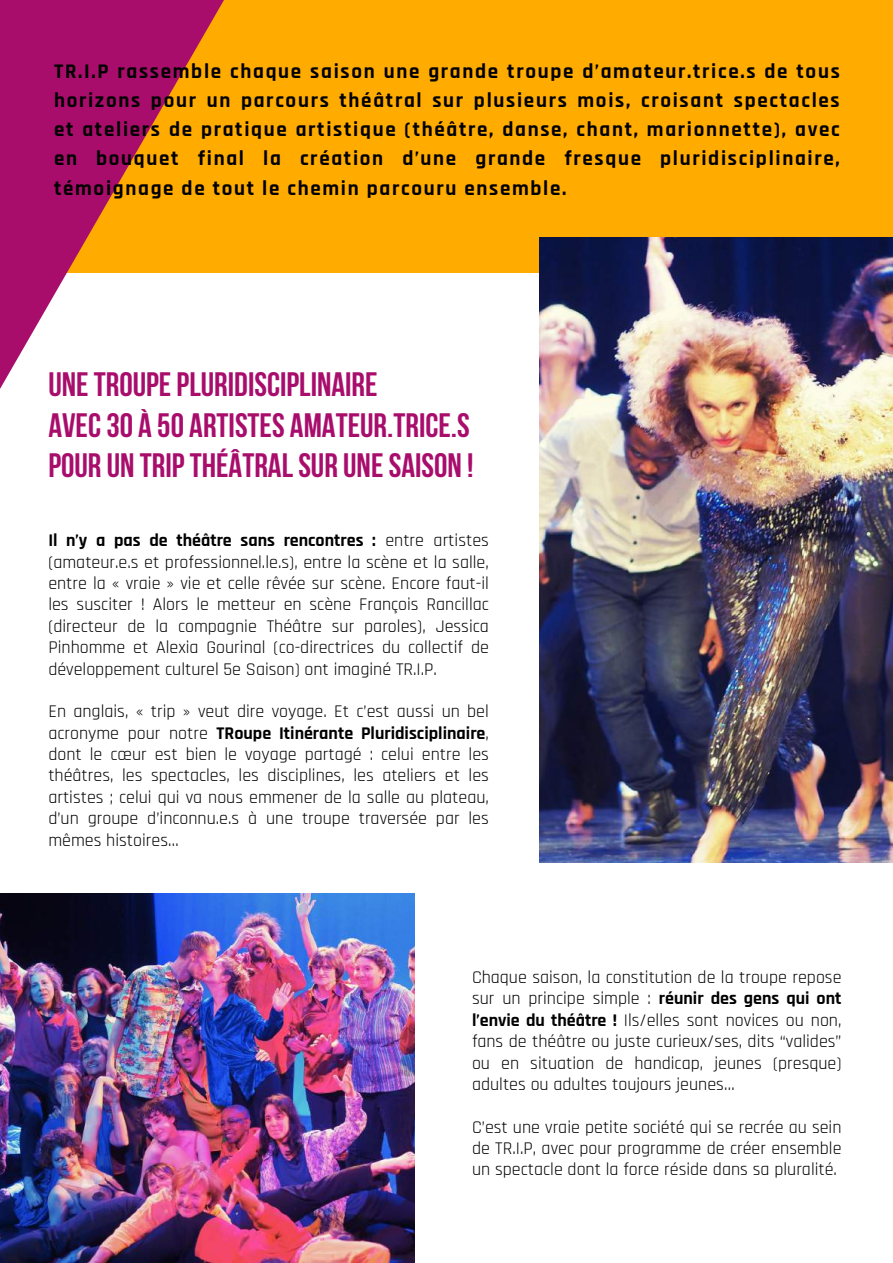
<style>
.page{position:relative;width:893px;height:1263px;background:#fff}
.page>*{position:absolute;margin:0;border:0;box-sizing:border-box;transform-origin:0 0}
.t1{font:700 33.75px/40.5px "Bebas Neue";color:#a80d6c}
.t2{font:700 21px/29.2px "Rajdhani";letter-spacing:.08em;color:#000;text-align:justify}
.t3{font:18px/21.4px "Rajdhani";color:#000;text-align:justify}
.s1{font-weight:700}
</style>
<div class="page">
<div style="left:0;top:0;width:893px;height:273px;background:#ffab00"></div>
<img style="left:540px;top:237px;width:353px;height:625px">
<svg style="left:0;top:0;width:224px;height:389px;fill:#a80d6c"></svg>
<img style="left:0;top:894px;width:414px;height:369px">
<p class="t2" style="left:54px;top:57px;width:787px">TR.I.P rassemble chaque saison une grande troupe d’amateur.trice.s de tous horizons pour un parcours théâtral sur plusieurs mois, croisant spectacles et ateliers de pratique artistique (théâtre, danse, chant, marionnette), avec en bouquet final la création d’une grande fresque pluridisciplinaire, témoignage de tout le chemin parcouru ensemble.</p>
<h1 class="t1" style="left:48px;top:367px;width:427px">UNETROUPE PLURIDISCIPLINAIRE<br>AVEC30 À 50 ARTISTES AMATEUR.TRICE.S<br>POUR UN TRIPTHÉÂTRALSUR UNE SAISON !</h1>
<p class="t3" style="left:48px;top:530px;width:442px"><span class="s1">Il n’y a pas de théâtre sans rencontres :</span> entre artistes (amateur.e.s et professionnel.le.s), entre la scène et la salle, entre la « vraie » vie et celle rêvée sur scène. Encore faut-il les susciter ! Alors le metteur en scène François Rancillac (directeur de la compagnie Théâtre sur paroles), Jessica Pinhomme et Alexia Gourinal (co-directrices du collectif de développement culturel 5e Saison) ont imaginé TR.I.P.</p>
<p class="t3" style="left:48px;top:701px;width:442px">En anglais, « trip » veut dire voyage. Et c’est aussi un bel acronyme pour notre <span class="s1">TRoupe Itinérante Pluridisciplinaire</span>, dont le cœur est bien le voyage partagé : celui entre les théâtres, les spectacles, les disciplines, les ateliers et les artistes ; celui qui va nous emmener de la salle au plateau, d’un groupe d’inconnu.e.s à une troupe traversée par les mêmes histoires…</p>
<p class="t3" style="left:472px;top:967px;width:371px">Chaque saison, la constitution de la troupe repose sur un principe simple : <span class="s1">réunir des gens qui ont l’envie du théâtre !</span> Ils/elles sont novices ou non, fans de théâtre ou juste curieux/ses, dits “valides” ou en situation de handicap, jeunes (presque) adultes ou adultes toujours jeunes…</p>
<p class="t3" style="left:472px;top:1117px;width:371px">C’est une vraie petite société qui se recrée au sein de TR.I.P, avec pour programme de créer ensemble un spectacle dont la force réside dans sa pluralité.</p>
</div>
